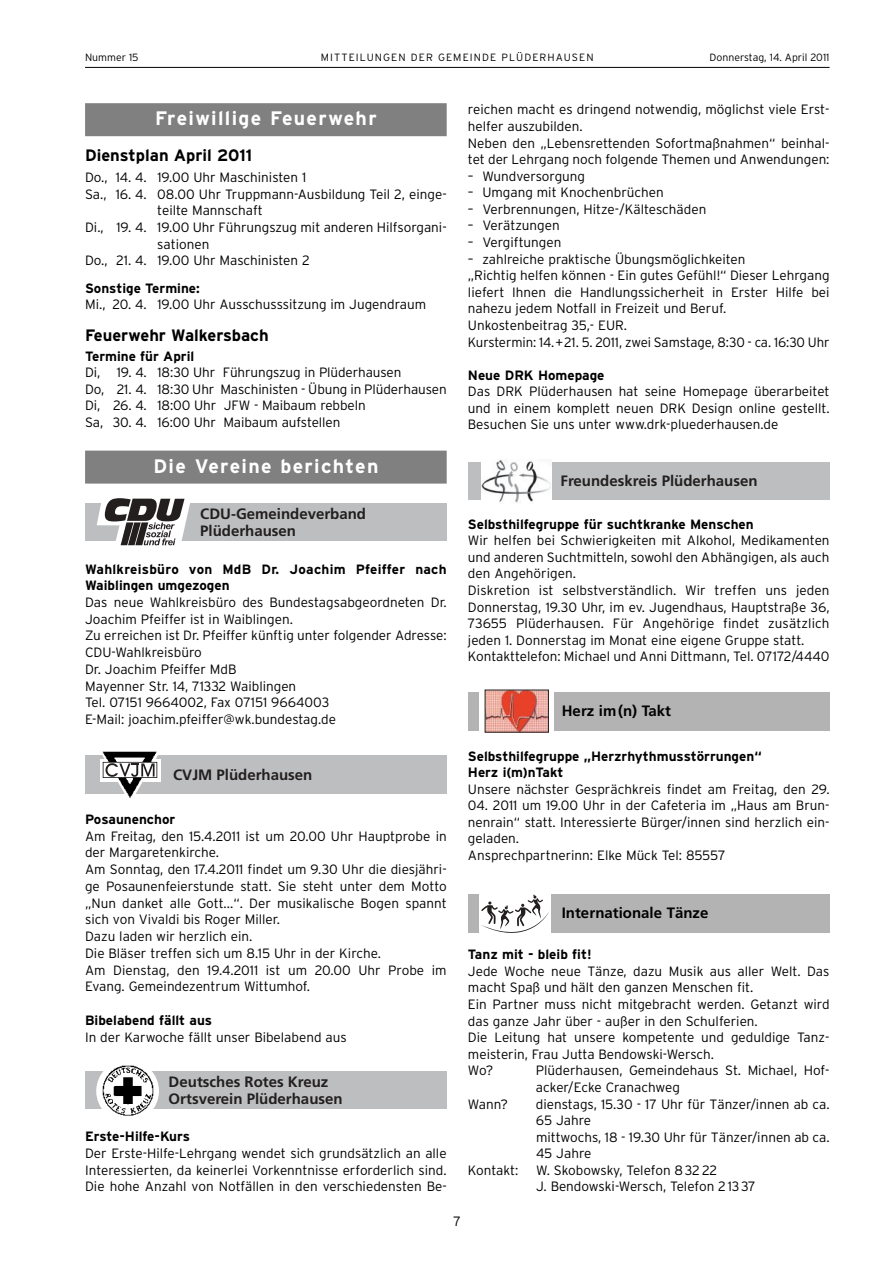
<style>
.page{position:relative;width:893px;height:1263px;background:#fff}
.page>*{position:absolute;margin:0;border:0;box-sizing:border-box;transform-origin:0 0}
.t1{font:700 19.5px "Interstate";letter-spacing:.07em;color:#fff}
.t2{font:700 16.5px "Interstate";color:#000}
.t3{font:700 15px/16.5px "Frutiger";color:#231f1f}
.t4{font:700 15px "Frutiger";color:#000}
.t5{font:300 13.5px/16.6px "Interstate";color:#000}
.t6{font:700 13.5px/16.6px "Interstate";color:#000}
.t7{font:700 13.5px/16.8px "Interstate";letter-spacing:.02em;color:#000}
.t8{font:300 10.5px "Interstate";letter-spacing:.105em;color:#000}
.t9{font:300 10.5px "Interstate";color:#000}
</style>
<div class="page">
<hr style="left:85px;top:67px;width:744px;height:1px;background:#000">
<div style="left:85px;top:103px;width:361px;height:33px;background:#808080"></div>
<div style="left:85px;top:451px;width:361px;height:33px;background:#808080"></div>
<div style="left:85px;top:1072px;width:361px;height:37px;background:#bcbec0"></div>
<svg style="left:96px;top:1065px;width:63px;height:44px"></svg>
<img style="left:102px;top:1066px;width:51px;height:50px">
<div style="left:85px;top:755px;width:361px;height:39px;background:#bcbec0"></div>
<svg style="left:100px;top:751px;width:61px;height:47px"></svg>
<div style="left:85px;top:504px;width:361px;height:37px;background:#bcbec0"></div>
<svg style="left:97px;top:498px;width:94px;height:48px"></svg>
<div style="left:468px;top:894px;width:361px;height:38px;background:#b3b3b3"></div>
<div style="left:479px;top:888px;width:72px;height:48px;background:#fff"></div>
<div style="left:468px;top:692px;width:361px;height:38px;background:#b3b3b3"></div>
<svg style="left:479px;top:689px;width:75px;height:44px"></svg>
<img style="left:487px;top:692px;width:59px;height:38px">
<svg style="left:481px;top:895px;width:68px;height:38px"></svg>
<div style="left:468px;top:463px;width:361px;height:37px;background:#bcbec0"></div>
<img style="left:482px;top:460px;width:69px;height:44px">
<p class="t9" style="left:85px;top:53px;width:55px">Nummer 15</p>
<p class="t8" style="left:321px;top:53px;width:274px">MITTEILUNGEN DER GEMEINDE PLÜDERHAUSEN</p>
<p class="t9" style="left:709px;top:53px;width:121px">Donnerstag, 14. April 2011</p>
<h1 class="t1" style="left:155px;top:111px;width:223px">Freiwillige Feuerwehr</h1>
<p class="t2" style="left:85px;top:149px;width:169px">Dienstplan April 2011</p>
<p class="t5" style="left:85px;top:170px;width:223px">Do., 14. 4. 19.00 Uhr Maschinisten 1</p>
<p class="t5" style="left:85px;top:187px;width:363px">Sa., 16. 4. 08.00 Uhr Truppmann-Ausbildung Teil 2, einge-</p>
<p class="t5" style="left:157px;top:204px;width:107px">teilte Mannschaft</p>
<p class="t5" style="left:85px;top:220px;width:363px">Di., 19. 4. 19.00 Uhr Führungszug mit anderen Hilfsorgani-</p>
<p class="t5" style="left:157px;top:237px;width:54px">sationen</p>
<p class="t5" style="left:85px;top:253px;width:226px">Do., 21. 4. 19.00 Uhr Maschinisten 2</p>
<p class="t6" style="left:85px;top:281px;width:116px">Sonstige Termine:</p>
<p class="t5" style="left:85px;top:297px;width:342px">Mi., 20. 4. 19.00 Uhr Ausschusssitzung im Jugendraum</p>
<p class="t2" style="left:85px;top:329px;width:185px">Feuerwehr Walkersbach</p>
<p class="t6" style="left:85px;top:349px;width:111px">Termine für April</p>
<p class="t5" style="left:85px;top:366px;width:363px">Di, 19. 4. 18:30 Uhr Führungszug in Plüderhausen<br>Do, 21. 4. 18:30 Uhr Maschinisten - Übung in Plüderhausen Di, 26. 4. 18:00 Uhr JFW - Maibaum rebbeln<br>Sa, 30. 4. 16:00 Uhr Maibaum aufstellen</p>
<h1 class="t1" style="left:153px;top:458px;width:226px">Die Vereine berichten</h1>
<p class="t3" style="left:200px;top:507px;width:167px">CDU-Gemeindeverband<br>Plüderhausen</p>
<p class="t7" style="left:85px;top:561px;width:363px">Wahlkreisbüro von MdB Dr. Joachim Pfeiffer nach<br>Waiblingen umgezogen</p>
<p class="t5" style="left:85px;top:595px;width:363px">Das neue Wahlkreisbüro des Bundestagsabgeordneten Dr.<br>Joachim Pfeiffer ist in Waiblingen.<br>Zu erreichen ist Dr. Pfeiffer künftig unter folgender Adresse:<br>CDU-Wahlkreisbüro<br>Dr. Joachim Pfeiffer MdB<br>Mayenner Str. 14, 71332 Waiblingen<br>Tel. 07151 9664002, Fax 07151 9664003<br>E-Mail: joachim.pfeiffer@wk.bundestag.de</p>
<p class="t3" style="left:173px;top:768px;width:141px">CVJM Plüderhausen</p>
<p class="t6" style="left:85px;top:812px;width:92px">Posaunenchor</p>
<p class="t5" style="left:85px;top:829px;width:363px">Am Freitag, den 15.4.2011 ist um 20.00 Uhr Hauptprobe in der Margaretenkirche.<br>Am Sonntag, den 17.4.2011 findet um 9.30 Uhr die diesjähri&shy;ge Posaunenfeierstunde statt. Sie steht unter dem Motto „Nun danket alle Gott...“. Der musikalische Bogen spannt sich von Vivaldi bis Roger Miller.<br>Dazu laden wir herzlich ein.<br>Die Bläser treffen sich um 8.15 Uhr in der Kirche.<br>Am Dienstag, den 19.4.2011 ist um 20.00 Uhr Probe im Evang. Gemeindezentrum Wittumhof.</p>
<p class="t6" style="left:85px;top:1013px;width:129px">Bibelabend fällt aus</p>
<p class="t5" style="left:85px;top:1030px;width:263px">In der Karwoche fällt unser Bibelabend aus</p>
<p class="t3" style="left:169px;top:1075px;width:175px">Deutsches Rotes Kreuz<br>Ortsverein Plüderhausen</p>
<p class="t6" style="left:85px;top:1129px;width:106px">Erste-Hilfe-Kurs</p>
<p class="t5" style="left:85px;top:1146px;width:363px;text-align:justify">Der Erste-Hilfe-Lehrgang wendet sich grundsätzlich an alle Interessierten, da keinerlei Vorkenntnisse erforderlich sind.<br>Die hohe Anzahl von Notfällen in den verschiedensten Be-</p>
<p class="t5" style="left:468px;top:103px;width:363px">reichen macht es dringend notwendig, möglichst viele Erst&shy;helfer auszubilden.<br>Neben den „Lebensrettenden Sofortmaßnahmen“ beinhal&shy;tet der Lehrgang noch folgende Themen und Anwendungen:</p>
<p class="t5" style="left:468px;top:169px;width:119px">– Wundversorgung</p>
<p class="t5" style="left:468px;top:185px;width:197px">– Umgang mit Knochenbrüchen</p>
<p class="t5" style="left:468px;top:202px;width:240px">– Verbrennungen, Hitze-/Kälteschäden</p>
<p class="t5" style="left:468px;top:219px;width:93px">– Verätzungen</p>
<p class="t5" style="left:468px;top:235px;width:95px">– Vergiftungen</p>
<p class="t5" style="left:468px;top:252px;width:363px">– zahlreiche praktische Übungsmöglichkeiten<br>„Richtig helfen können - Ein gutes Gefühl!“ Dieser Lehrgang liefert Ihnen die Handlungssicherheit in Erster Hilfe bei nahezu jedem Notfall in Freizeit und Beruf.<br>Unkostenbeitrag 35,- EUR.<br>Kurstermin: 14.+21. 5. 2011, zwei Samstage, 8:30 - ca. 16:30 Uhr</p>
<p class="t6" style="left:468px;top:368px;width:138px">Neue DRK Homepage</p>
<p class="t5" style="left:468px;top:384px;width:363px;text-align:justify">Das DRK Plüderhausen hat seine Homepage überarbeitet und in einem komplett neuen DRK Design online gestellt.<br>Besuchen Sie uns unter www.drk-pluederhausen.de</p>
<p class="t3" style="left:560px;top:474px;width:198px">Freundeskreis Plüderhausen</p>
<p class="t6" style="left:468px;top:517px;width:287px">Selbsthilfegruppe für suchtkranke Menschen</p>
<p class="t5" style="left:468px;top:533px;width:363px">Wir helfen bei Schwierigkeiten mit Alkohol, Medikamenten und anderen Suchtmitteln, sowohl den Abhängigen, als auch den Angehörigen.<br>Diskretion ist selbstverständlich. Wir treffen uns jeden Donnerstag, 19.30 Uhr, im ev. Jugendhaus, Hauptstraße 36, 73655 Plüderhausen. Für Angehörige findet zusätzlich jeden 1. Donnerstag im Monat eine eigene Gruppe statt.<br>Kontakttelefon: Michael und Anni Dittmann, Tel. 07172/4440</p>
<p class="t4" style="left:562px;top:705px;width:111px">Herz im(n) Takt</p>
<p class="t6" style="left:468px;top:749px;width:295px">Selbsthilfegruppe „Herzrhythmusstörrungen“<br>Herz i(m)nTakt</p>
<p class="t5" style="left:468px;top:782px;width:363px">Unsere nächster Gesprächkreis findet am Freitag, den 29.</p>
<p class="t5" style="left:468px;top:799px;width:363px">04. 2011 um 19.00 Uhr in der Cafeteria im „Haus am Brun&shy;nenrain“ statt. Interessierte Bürger/innen sind herzlich ein&shy;geladen.<br>Ansprechpartnerinn: Elke Mück Tel: 85557</p>
<p class="t4" style="left:562px;top:907px;width:148px">Internationale Tänze</p>
<p class="t6" style="left:468px;top:947px;width:125px">Tanz mit - bleib fit!</p>
<p class="t5" style="left:468px;top:964px;width:363px">Jede Woche neue Tänze, dazu Musik aus aller Welt. Das macht Spaß und hält den ganzen Menschen fit.<br>Ein Partner muss nicht mitgebracht werden. Getanzt wird das ganze Jahr über - außer in den Schulferien.<br>Die Leitung hat unsere kompetente und geduldige Tanz&shy;meisterin, Frau Jutta Bendowski-Wersch.<br>Wo?</p>
<p class="t5" style="left:536px;top:1064px;width:295px">Plüderhausen, Gemeindehaus St. Michael, Hof&shy;acker/Ecke Cranachweg</p>
<p class="t5" style="left:468px;top:1097px;width:42px">Wann?</p>
<p class="t5" style="left:536px;top:1097px;width:295px">dienstags, 15.30 - 17 Uhr für Tänzer/innen ab ca.<br>65 Jahre<br>mittwochs, 18 - 19.30 Uhr für Tänzer/innen ab ca.<br>45 Jahre</p>
<p class="t5" style="left:468px;top:1163px;width:52px">Kontakt:</p>
<p class="t5" style="left:536px;top:1163px;width:221px">W. Skobowsky, Telefon 832 22<br>J. Bendowski-Wersch, Telefon 21337</p>
<p class="t5" style="left:453px;top:1214px;width:9px">7</p>
</div>
